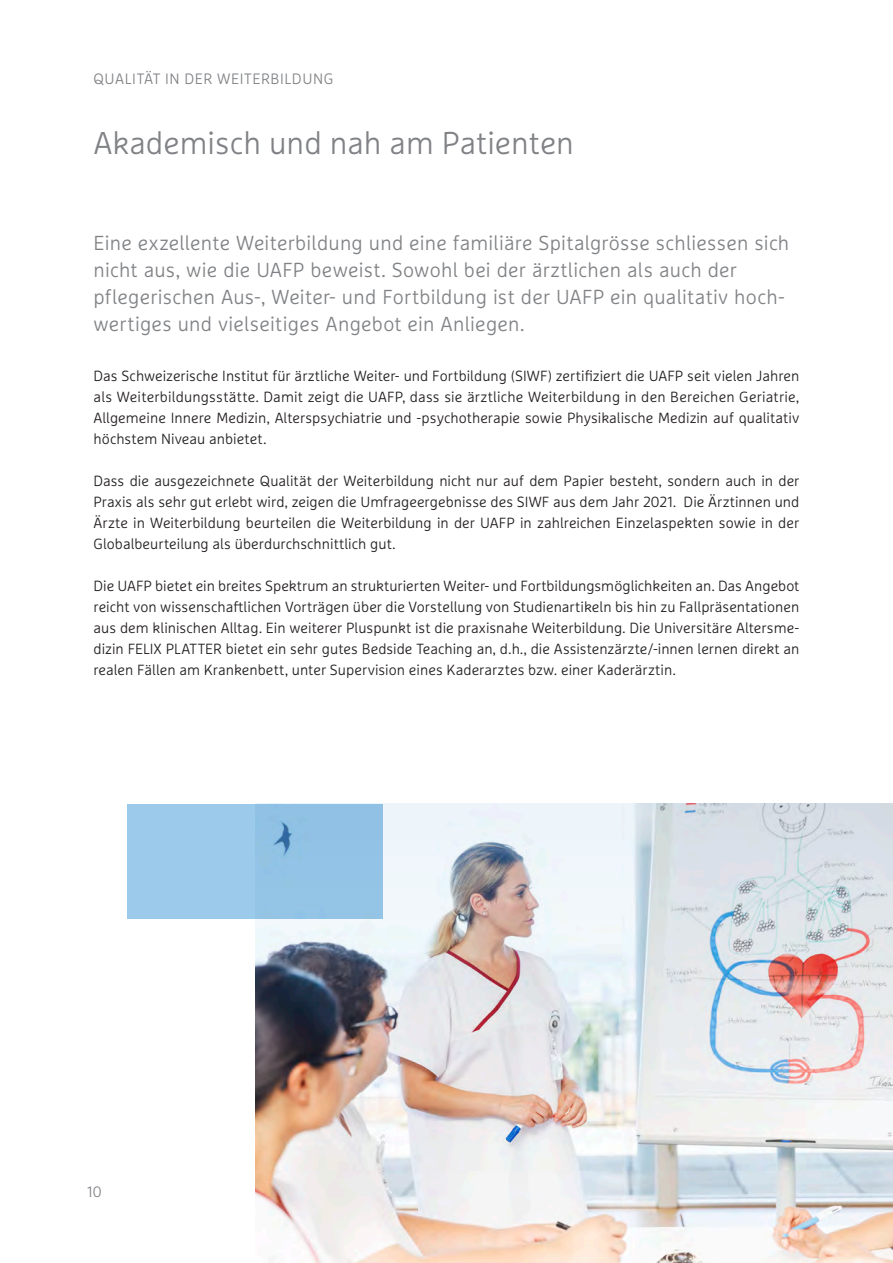
<style>
.page{position:relative;width:893px;height:1263px;background:#fff}
.page>*{position:absolute;margin:0;border:0;box-sizing:border-box;transform-origin:0 0}
.t1{font:300 31.5px "Marselis Pro";color:#808285}
.t2{font:300 20.25px/27px "Marselis Pro";letter-spacing:.01em;color:#808285}
.t3{font:300 15px "Marselis Pro";letter-spacing:.035em;color:#808285}
.t4{font:300 14.7px/21px "Marselis Pro";letter-spacing:.005em;color:#231f20;text-align:justify}
</style>
<div class="page">
<img style="left:255px;top:804px;width:638px;height:459px">
<div style="left:128px;top:804px;width:255px;height:114px;background:#94c4e6"></div>
<hr style="left:892px;top:782px;width:1px;height:136px;background:#fff">
<p class="t3" style="left:94px;top:69px;width:241px">QUALITÄT IN DER WEITERBILDUNG</p>
<h1 class="t1" style="left:94px;top:124px;width:482px">Akademisch und nah am Patienten</h1>
<p class="t2" style="left:94px;top:229px;width:697px">Eine exzellente Weiterbildung und eine familiäre Spitalgrösse schliessen sich nicht aus, wie die UAFP beweist. Sowohl bei der ärztlichen als auch der pflegerischen Aus-, Weiter- und Fortbildung ist der UAFP ein qualitativ hoch&shy;wertiges und vielseitiges Angebot ein Anliegen.</p>
<p class="t4" style="left:94px;top:365px;width:707px">Das Schweizerische Institut für ärztliche Weiter- und Fortbildung (SIWF) zertifiziert die UAFP seit vielen Jahren als Weiterbildungsstätte. Damit zeigt die UAFP, dass sie ärztliche Weiterbildung in den Bereichen Geriatrie, Allgemeine Innere Medizin, Alterspsychiatrie und -psychotherapie sowie Physikalische Medizin auf qualitativ höchstem Niveau anbietet.</p>
<p class="t4" style="left:94px;top:470px;width:707px">Dass die ausgezeichnete Qualität der Weiterbildung nicht nur auf dem Papier besteht, sondern auch in der Praxis als sehr gut erlebt wird, zeigen die Umfrageergebnisse des SIWF aus dem Jahr 2021. Die Ärztinnen und Ärzte in Weiterbildung beurteilen die Weiterbildung in der UAFP in zahlreichen Einzelaspekten sowie in der Globalbeurteilung als überdurchschnittlich gut.</p>
<p class="t4" style="left:94px;top:575px;width:707px">Die UAFP bietet ein breites Spektrum an strukturierten Weiter- und Fortbildungsmöglichkeiten an. Das Angebot reicht von wissenschaftlichen Vorträgen über die Vorstellung von Studienartikeln bis hin zu Fallpräsentationen aus dem klinischen Alltag. Ein weiterer Pluspunkt ist die praxisnahe Weiterbildung. Die Universitäre Altersme&shy;dizin FELIX PLATTER bietet ein sehr gutes Bedside Teaching an, d.h., die Assistenzärzte/-innen lernen direkt an realen Fällen am Krankenbett, unter Supervision eines Kaderarztes bzw. einer Kaderärztin.</p>
<p class="t3" style="left:87px;top:1182px;width:16px">10</p>
</div>
